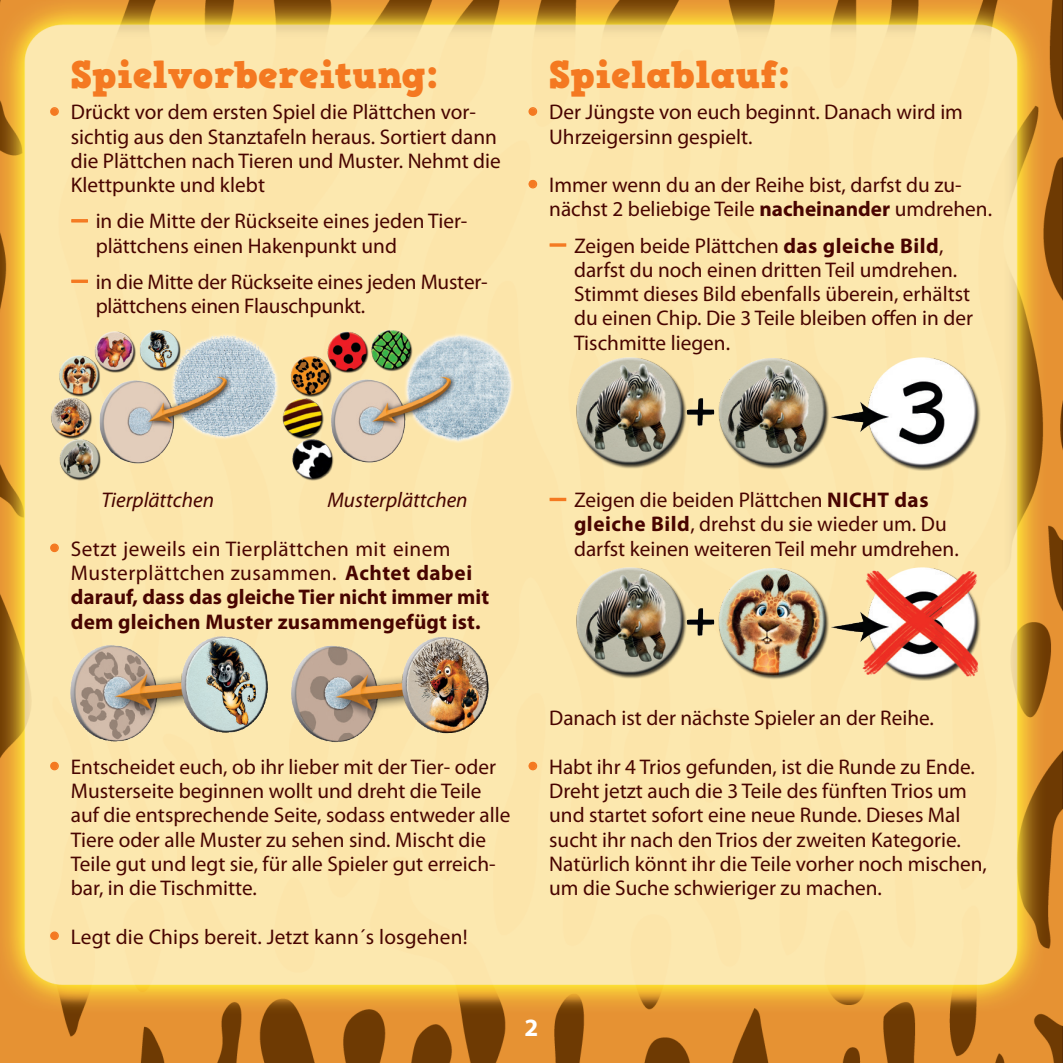
<style>
.page{position:relative;width:1063px;height:1063px;background:#fff}
.page>*{position:absolute;margin:0;border:0;box-sizing:border-box;transform-origin:0 0}
.Überschrift_3mm_eing{font:37.5px "HVD Comic Serif Pro";color:#f47921}
.t1{font:700 25px "Myriad Pro";color:#fff}
.Einf__Abs__3mm_einge{font:21.25px/24.2px "Myriad Pro";color:#480400}
.t2{font:700 21.25px/24.2px "Myriad Pro";letter-spacing:.005em;color:#480400}
.Anekdote_oder_Beispi{font:italic 21.25px "Myriad Pro";color:#480400}
.s1{font-size:35px;color:#f47921}
.s2{font-weight:700}
.s3{font-weight:400;font-size:35px;color:#f47921}
.s4{font-weight:400}
</style>
<div class="page">
<img style="left:0;top:0;width:1063px;height:1063px">
<img style="left:50px;top:322px;width:464px;height:172px">
<img style="left:53px;top:637px;width:450px;height:106px">
<img style="left:565px;top:356px;width:418px;height:115px">
<img style="left:565px;top:565px;width:418px;height:115px">
<div style="left:50px;top:107px;width:9px;height:9px;border:1px solid #f47921;border-radius:50%"></div>
<div style="left:71px;top:219px;width:17px;height:3px;border:1px solid #f47921"></div>
<div style="left:71px;top:280px;width:17px;height:3px;border:1px solid #f47921"></div>
<div style="left:50px;top:544px;width:9px;height:8px;border:1px solid #f47921;border-radius:50%"></div>
<div style="left:50px;top:762px;width:9px;height:8px;border:1px solid #f47921;border-radius:50%"></div>
<div style="left:50px;top:931px;width:9px;height:9px;border:1px solid #f47921;border-radius:50%"></div>
<div style="left:529px;top:107px;width:8px;height:9px;border:1px solid #f47921;border-radius:50%"></div>
<div style="left:529px;top:180px;width:8px;height:8px;border:1px solid #f47921;border-radius:50%"></div>
<div style="left:550px;top:243px;width:16px;height:4px;border:1px solid #f47921"></div>
<div style="left:550px;top:498px;width:16px;height:3px;border:1px solid #f47921"></div>
<div style="left:529px;top:762px;width:8px;height:8px;border:1px solid #f47921;border-radius:50%"></div>
<p class="Überschrift_3mm_eing" style="left:71px;top:46px;width:369px">Spielvorbereitung:</p>
<p class="Einf__Abs__3mm_einge" style="left:71px;top:100px;width:432px;text-indent:-21px"><span class="s1">•</span> Drückt vor dem ersten Spiel die Plättchen vor&shy;sichtig aus den Stanztafeln heraus. Sortiert dann die Plättchen nach Tieren und Muster. Nehmt die Klettpunkte und klebt</p>
<p class="Einf__Abs__3mm_einge" style="left:96px;top:209px;width:373px;text-indent:-25px"><span class="s1">–</span> in die Mitte der Rückseite eines jeden Tier&shy;plättchens einen Hakenpunkt und</p>
<p class="Einf__Abs__3mm_einge" style="left:96px;top:269px;width:393px;text-indent:-25px"><span class="s1">–</span> in die Mitte der Rückseite eines jeden Muster&shy;plättchens einen Flauschpunkt.</p>
<p class="Überschrift_3mm_eing" style="left:549px;top:46px;width:242px">Spielablauf:</p>
<p class="Einf__Abs__3mm_einge" style="left:549px;top:100px;width:415px;text-indent:-21px"><span class="s1">•</span> Der Jüngste von euch beginnt. Danach wird im<br>Uhrzeigersinn gespielt.</p>
<p class="Einf__Abs__3mm_einge" style="left:549px;top:173px;width:444px;text-indent:-21px"><span class="s1">•</span> Immer wenn du an der Reihe bist, darfst du zu&shy;nächst 2 beliebige Teile <span class="s2">nacheinander</span> umdrehen.</p>
<p class="Einf__Abs__3mm_einge" style="left:574px;top:233px;width:401px;text-indent:-25px"><span class="s1">–</span> Zeigen beide Plättchen <span class="s2">das gleiche Bild</span>, darfst du noch einen dritten Teil umdrehen.<br>Stimmt dieses Bild ebenfalls überein, erhältst du einen Chip. Die 3 Teile bleiben offen in der Tischmitte liegen.</p>
<p class="Anekdote_oder_Beispi" style="left:101px;top:487px;width:114px">Tierplättchen</p>
<p class="Anekdote_oder_Beispi" style="left:327px;top:487px;width:142px">Musterplättchen</p>
<p class="t2" style="left:71px;top:536px;width:420px;text-indent:-21px"><span class="s3">•</span> <span class="s4">Setzt jeweils ein Tierplättchen mit einem Musterplättchen zusammen.</span> Achtet dabei darauf, dass das gleiche Tier nicht immer mit dem gleichen Muster zusammengefügt ist.</p>
<p class="Einf__Abs__3mm_einge" style="left:574px;top:488px;width:386px;text-indent:-25px"><span class="s1">–</span> Zeigen die beiden Plättchen <span class="s2">NICHT das gleiche Bild</span>, drehst du sie wieder um. Du darfst keinen weiteren Teil mehr umdrehen.</p>
<p class="Einf__Abs__3mm_einge" style="left:71px;top:754px;width:441px;text-indent:-21px"><span class="s1">•</span> Entscheidet euch, ob ihr lieber mit der Tier- oder Musterseite beginnen wollt und dreht die Teile auf die entsprechende Seite, sodass entweder alle Tiere oder alle Muster zu sehen sind. Mischt die Teile gut und legt sie, für alle Spieler gut erreich&shy;bar, in die Tischmitte.</p>
<p class="Einf__Abs__3mm_einge" style="left:50px;top:924px;width:419px"><span class="s1">•</span> Legt die Chips bereit. Jetzt kann´s losgehen!</p>
<p class="Einf__Abs__3mm_einge" style="left:549px;top:706px;width:386px">Danach ist der nächste Spieler an der Reihe.</p>
<p class="Einf__Abs__3mm_einge" style="left:549px;top:754px;width:439px;text-indent:-21px"><span class="s1">•</span> Habt ihr 4 Trios gefunden, ist die Runde zu Ende.<br>Dreht jetzt auch die 3 Teile des fünften Trios um und startet sofort eine neue Runde. Dieses Mal sucht ihr nach den Trios der zweiten Kategorie.<br>Natürlich könnt ihr die Teile vorher noch mischen, um die Suche schwieriger zu machen.</p>
<p class="t1" style="left:525px;top:1011px;width:15px">2</p>
</div>
